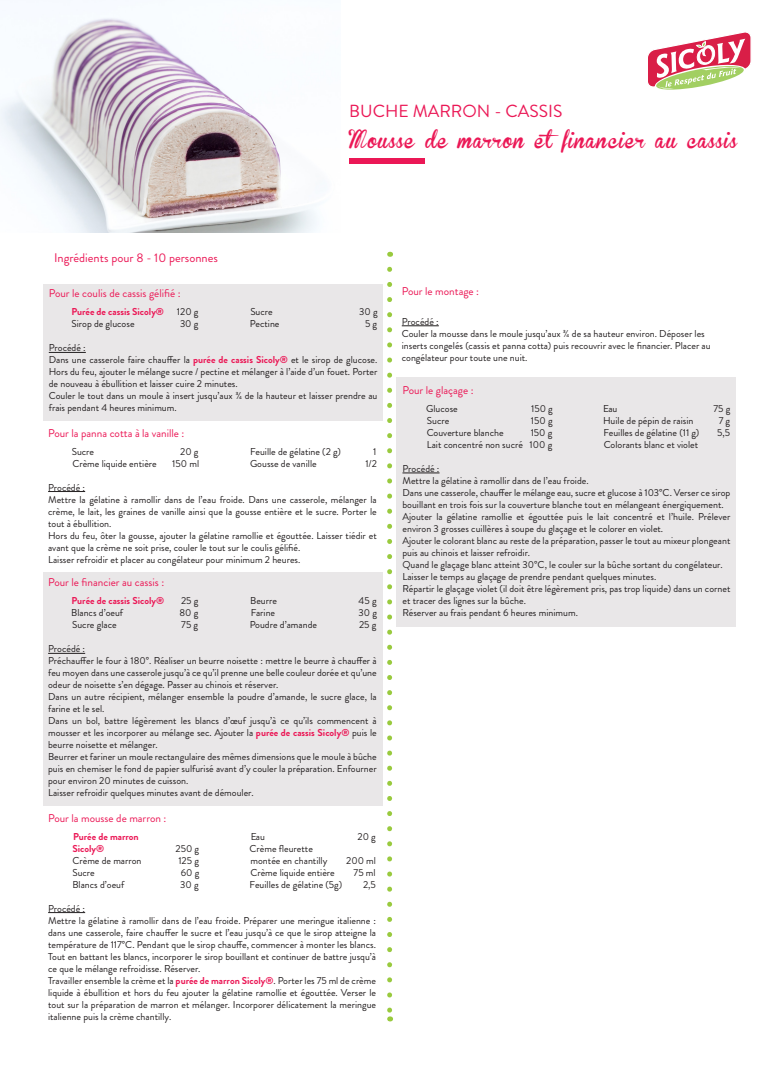
<style>
.page{position:relative;width:780px;height:1088px;background:#fff}
.page>*{position:absolute;margin:0;border:0;box-sizing:border-box;transform-origin:0 0}
.t1{font:17.5px "Brannboll Fet";letter-spacing:.05em;color:#eb1856}
.t2{font:17.5px "Brandon Grotesque";color:#eb1856}
.t3{font:12.5px "Brandon Grotesque";color:#eb1856}
.t4{font:11.25px "Brandon Grotesque";color:#eb1856}
.t5{font:10px/12px "Brandon Grotesque";color:#231f20}
.t6{font:700 10px "Brandon Grotesque";color:#eb1856}
.s1{font-weight:700;color:#eb1856}
</style>
<div class="page">
<div style="left:44px;top:284px;width:339px;height:136px;background:#e9e7e8"></div>
<div style="left:349px;top:158px;width:75px;height:5px;background:#eb1856"></div>
<svg style="left:387px;top:269px;width:5px;height:752px"></svg>
<svg style="left:648px;top:32px;width:103px;height:58px"></svg>
<div style="left:396px;top:377px;width:339px;height:250px;background:#e9e7e8"></div>
<div style="left:44px;top:573px;width:339px;height:233px;background:#e9e7e8"></div>
<hr style="left:49px;top:352px;width:37px;height:1px;background:#231f20">
<hr style="left:48px;top:491px;width:37px;height:1px;background:#231f20">
<hr style="left:48px;top:653px;width:37px;height:1px;background:#231f20">
<hr style="left:48px;top:912px;width:37px;height:1px;background:#231f20">
<hr style="left:402px;top:325px;width:37px;height:1px;background:#231f20">
<hr style="left:402px;top:473px;width:37px;height:1px;background:#231f20">
<img style="left:0;top:18px;width:317px;height:215px">
<p class="t3" style="left:54px;top:249px;width:165px">Ingrédients pour 8 - 10 personnes</p>
<h1 class="t2" style="left:349px;top:99px;width:215px">BUCHE MARRON - CASSIS</h1>
<h1 class="t1" style="left:349px;top:130px;width:389px">Mousse de marron etfinancier au cassis</h1>
<p class="t4" style="left:49px;top:286px;width:133px">Pour le coulis de cassis gélifié :</p>
<p class="t6" style="left:71px;top:305px;width:94px">Purée de cassis Sicoly®</p>
<p class="t5" style="left:177px;top:306px;width:23px">120 g</p>
<p class="t5" style="left:250px;top:306px;width:24px">Sucre</p>
<p class="t5" style="left:359px;top:306px;width:20px">30 g</p>
<p class="t5" style="left:71px;top:318px;width:65px">Sirop de glucose</p>
<p class="t5" style="left:180px;top:318px;width:20px">30 g</p>
<p class="t5" style="left:250px;top:318px;width:31px">Pectine</p>
<p class="t5" style="left:365px;top:318px;width:14px">5 g</p>
<p class="t5" style="left:49px;top:342px;width:330px">Procédé :<br>Dans une casserole faire chauffer la <span class="s1">purée de cassis Sicoly®</span> et le sirop de glucose.<br>Hors du feu, ajouter le mélange sucre / pectine et mélanger à l’aide d’un fouet. Porter de nouveau à ébullition et laisser cuire 2 minutes.<br>Couler le tout dans un moule à insert jusqu’aux ¾ de la hauteur et laisser prendre au frais pendant 4 heures minimum.</p>
<p class="t4" style="left:48px;top:425px;width:138px">Pour la panna cotta à la vanille :</p>
<p class="t5" style="left:72px;top:445px;width:24px">Sucre</p>
<p class="t5" style="left:180px;top:445px;width:20px">20 g</p>
<p class="t5" style="left:250px;top:445px;width:92px">Feuille de gélatine (2 g)</p>
<p class="t5" style="left:373px;top:445px;width:5px">1</p>
<p class="t5" style="left:72px;top:457px;width:86px">Crème liquide entière</p>
<p class="t5" style="left:172px;top:457px;width:28px">150 ml</p>
<p class="t5" style="left:250px;top:457px;width:68px">Gousse de vanille</p>
<p class="t5" style="left:365px;top:457px;width:13px">1/2</p>
<p class="t5" style="left:48px;top:481px;width:330px">Procédé :<br>Mettre la gélatine à ramollir dans de l’eau froide. Dans une casserole, mélanger la crème, le lait, les graines de vanille ainsi que la gousse entière et le sucre. Porter le tout à ébullition.<br>Hors du feu, ôter la gousse, ajouter la gélatine ramollie et égouttée. Laisser tiédir et avant que la crème ne soit prise, couler le tout sur le coulis gélifié.<br>Laisser refroidir et placer au congélateur pour minimum 2 heures.</p>
<p class="t4" style="left:48px;top:575px;width:118px">Pour le financier au cassis :</p>
<p class="t6" style="left:72px;top:594px;width:94px">Purée de cassis Sicoly®</p>
<p class="t5" style="left:181px;top:595px;width:19px">25 g</p>
<p class="t5" style="left:250px;top:595px;width:28px">Beurre</p>
<p class="t5" style="left:358px;top:595px;width:20px">45 g</p>
<p class="t5" style="left:71px;top:607px;width:53px">Blancs d’oeuf</p>
<p class="t5" style="left:179px;top:607px;width:20px">80 g</p>
<p class="t5" style="left:251px;top:607px;width:26px">Farine</p>
<p class="t5" style="left:358px;top:607px;width:20px">30 g</p>
<p class="t5" style="left:72px;top:619px;width:46px">Sucre glace</p>
<p class="t5" style="left:181px;top:619px;width:18px">75 g</p>
<p class="t5" style="left:250px;top:619px;width:69px">Poudre d’amande</p>
<p class="t5" style="left:359px;top:619px;width:19px">25 g</p>
<p class="t5" style="left:48px;top:643px;width:330px">Procédé :<br>Préchauffer le four à 180°. Réaliser un beurre noisette : mettre le beurre à chauffer à feu moyen dans une casserole jusqu’à ce qu’il prenne une belle couleur dorée et qu’une odeur de noisette s’en dégage. Passer au chinois et réserver.<br>Dans un autre récipient, mélanger ensemble la poudre d’amande, le sucre glace, la farine et le sel.<br>Dans un bol, battre légèrement les blancs d’œuf jusqu’à ce qu’ils commencent à mousser et les incorporer au mélange sec. Ajouter la <span class="s1">purée de cassis Sicoly®</span> puis le beurre noisette et mélanger.<br>Beurrer et fariner un moule rectangulaire des mêmes dimensions que le moule à bûche puis en chemiser le fond de papier sulfurisé avant d’y couler la préparation. Enfourner pour environ 20 minutes de cuisson.<br>Laisser refroidir quelques minutes avant de démouler.</p>
<p class="t4" style="left:48px;top:810px;width:120px">Pour la mousse de marron :</p>
<p class="t6" style="left:73px;top:829px;width:67px">Purée de marron</p>
<p class="t5" style="left:251px;top:830px;width:16px">Eau</p>
<p class="t5" style="left:357px;top:830px;width:20px">20 g</p>
<p class="t6" style="left:73px;top:841px;width:33px">Sicoly®</p>
<p class="t5" style="left:175px;top:842px;width:25px">250 g</p>
<p class="t5" style="left:249px;top:842px;width:65px">Crème fleurette</p>
<p class="t5" style="left:72px;top:854px;width:71px">Crème de marron</p>
<p class="t5" style="left:178px;top:854px;width:22px">125 g</p>
<p class="t5" style="left:250px;top:854px;width:78px">montée en chantilly</p>
<p class="t5" style="left:346px;top:854px;width:31px">200 ml</p>
<p class="t5" style="left:72px;top:866px;width:24px">Sucre</p>
<p class="t5" style="left:181px;top:866px;width:20px">60 g</p>
<p class="t5" style="left:250px;top:866px;width:86px">Crème liquide entière</p>
<p class="t5" style="left:353px;top:866px;width:24px">75 ml</p>
<p class="t5" style="left:72px;top:878px;width:53px">Blancs d’oeuf</p>
<p class="t5" style="left:180px;top:878px;width:20px">30 g</p>
<p class="t5" style="left:249px;top:878px;width:94px">Feuilles de gélatine (5g)</p>
<p class="t5" style="left:363px;top:878px;width:14px">2,5</p>
<p class="t5" style="left:48px;top:902px;width:329px">Procédé :<br>Mettre la gélatine à ramollir dans de l’eau froide. Préparer une meringue italienne : dans une casserole, faire chauffer le sucre et l’eau jusqu’à ce que le sirop atteigne la température de 117°C. Pendant que le sirop chauffe, commencer à monter les blancs.<br>Tout en battant les blancs, incorporer le sirop bouillant et continuer de battre jusqu’à ce que le mélange refroidisse. Réserver.<br>Travailler ensemble la crème et la <span class="s1">purée de marron Sicoly®</span>. Porter les 75 ml de crème liquide à ébullition et hors du feu ajouter la gélatine ramollie et égouttée. Verser le tout sur la préparation de marron et mélanger. Incorporer délicatement la meringue italienne puis la crème chantilly.</p>
<p class="t4" style="left:402px;top:283px;width:79px">Pour le montage :</p>
<p class="t5" style="left:402px;top:315px;width:310px">Procédé :<br>Couler la mousse dans le moule jusqu’aux ¾ de sa hauteur environ. Déposer les inserts congelés (cassis et panna cotta) puis recouvrir avec le financier. Placer au congélateur pour toute une nuit.</p>
<p class="t4" style="left:402px;top:382px;width:73px">Pour le glaçage :</p>
<p class="t5" style="left:426px;top:403px;width:33px">Glucose</p>
<p class="t5" style="left:531px;top:403px;width:23px">150 g</p>
<p class="t5" style="left:603px;top:403px;width:16px">Eau</p>
<p class="t5" style="left:713px;top:403px;width:18px">75 g</p>
<p class="t5" style="left:427px;top:415px;width:24px">Sucre</p>
<p class="t5" style="left:531px;top:415px;width:23px">150 g</p>
<p class="t5" style="left:603px;top:415px;width:92px">Huile de pépin de raisin</p>
<p class="t5" style="left:718px;top:415px;width:13px">7 g</p>
<p class="t5" style="left:426px;top:427px;width:79px">Couverture blanche</p>
<p class="t5" style="left:530px;top:427px;width:23px">150 g</p>
<p class="t5" style="left:603px;top:427px;width:97px">Feuilles de gélatine (11 g)</p>
<p class="t5" style="left:717px;top:427px;width:14px">5,5</p>
<p class="t5" style="left:427px;top:439px;width:127px">Lait concentré non sucré 100 g</p>
<p class="t5" style="left:603px;top:439px;width:96px">Colorants blanc et violet</p>
<p class="t5" style="left:402px;top:463px;width:329px">Procédé :<br>Mettre la gélatine à ramollir dans de l’eau froide.<br>Dans une casserole, chauffer le mélange eau, sucre et glucose à 103°C. Verser ce sirop bouillant en trois fois sur la couverture blanche tout en mélangeant énergiquement.<br>Ajouter la gélatine ramollie et égouttée puis le lait concentré et l’huile. Prélever environ 3 grosses cuillères à soupe du glaçage et le colorer en violet.<br>Ajouter le colorant blanc au reste de la préparation, passer le tout au mixeur plongeant puis au chinois et laisser refroidir.<br>Quand le glaçage blanc atteint 30°C, le couler sur la bûche sortant du congélateur.<br>Laisser le temps au glaçage de prendre pendant quelques minutes.<br>Répartir le glaçage violet (il doit être légèrement pris, pas trop liquide) dans un cornet et tracer des lignes sur la bûche.<br>Réserver au frais pendant 6 heures minimum.</p>
</div>
